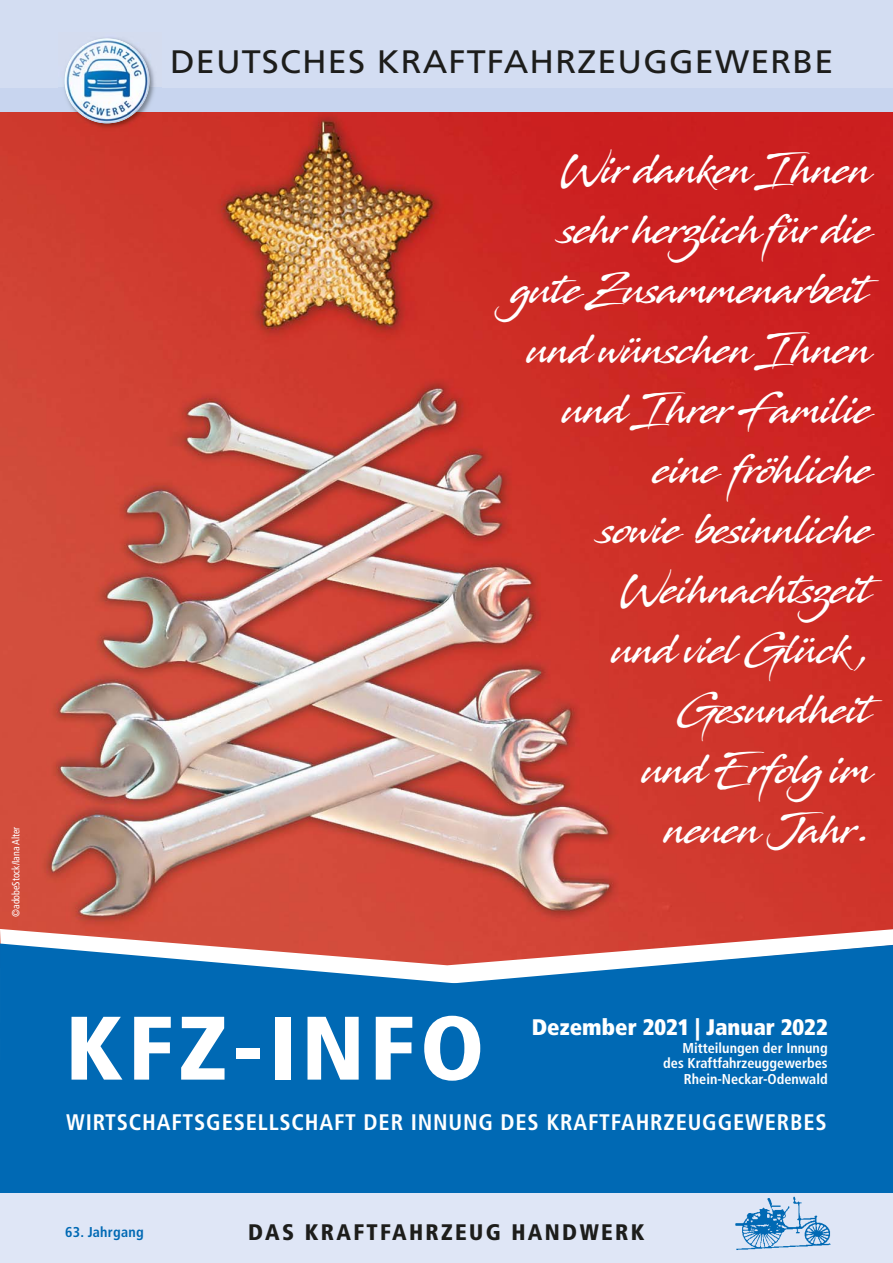
<style>
.page{position:relative;width:893px;height:1263px;background:#fff}
.page>*{position:absolute;margin:0;border:0;box-sizing:border-box;transform-origin:0 0}
.t1{font:900 condensed 90px "Frutiger";letter-spacing:.05em;color:#fff;scale:1.05 1}
.t2{font:37.5px/60px "Stingray";letter-spacing:-.025em;color:#fff;text-align:right;scale:.85 1}
.t3{font:32.55px "Frutiger";letter-spacing:.035em;color:#1d1d1b;scale:1.05 1}
.t4{font:700 condensed 22.5px "Frutiger";letter-spacing:.035em;color:#fff}
.t5{font:900 condensed 22.5px "Frutiger";letter-spacing:.105em;color:#1d1d1b}
.t6{font:900 condensed 22.5px "Frutiger";color:#fff}
.t7{font:700 condensed 14.25px/15.8px "Frutiger";color:#fff;text-align:right}
.t8{font:700 condensed 14.25px "Frutiger";letter-spacing:.015em;color:#0069b4}
.t9{font:condensed 10.5px "Frutiger";letter-spacing:-.005em;color:#fff;scale:.95 1}
</style>
<div class="page">
<img style="left:0;top:111px;width:893px;height:817px">
<div style="left:0;top:1192px;width:893px;height:71px;background:#dfe6f6"></div>
<img style="left:732px;top:1192px;width:108px;height:58px">
<svg style="left:0;top:928px;width:893px;height:15px;fill:#d34b3a"></svg>
<svg style="left:0;top:943px;width:893px;height:117px;fill:#0069b4"></svg>
<div style="left:0;top:1060px;width:893px;height:132px;background:#0069b4"></div>
<div style="left:0;top:88px;width:893px;height:23px;background:#c8d5ef"></div>
<img style="left:59px;top:33px;width:102px;height:102px">
<img style="left:65px;top:38px;width:84px;height:85px;border-radius:50%">
<p class="t9" style="left:12px;top:917px;width:96px;rotate:-90deg">©adobeStock/Iana Alter</p>
<p class="t3" style="left:170px;top:50px;width:633px">DEUTSCHES KRAFTFAHRZEUGGEWERBE</p>
<p class="t2" style="left:515px;top:137px;width:425px">Wir danken Ihnen sehr herzlich für die gute Zusammenarbeit und wünschen Ihnen und Ihrer Familie eine fröhliche<br>sowie besinnliche<br>Weihnachtszeit<br>und viel Glück ,<br>Gesundheit<br>und Erfolgim<br>neuen Jahr.</p>
<h1 class="t1" style="left:65px;top:1017px;width:401px">KFZ-INFO</h1>
<p class="t6" style="left:532px;top:1013px;width:297px">Dezember 2021 | Januar 2022</p>
<p class="t7" style="left:663px;top:1041px;width:166px">Mitteilungen der Innung des Kraftfahrzeuggewerbes<br>Rhein-Neckar-Odenwald</p>
<p class="t4" style="left:66px;top:1113px;width:762px">WIRTSCHAFTSGESELLSCHAFT DER INNUNG DES KRAFTFAHRZEUGGEWERBES</p>
<p class="t8" style="left:65px;top:1227px;width:80px">63. Jahrgang</p>
<p class="t5" style="left:248px;top:1224px;width:398px">DAS KRAFTFAHRZEUG HANDWERK</p>
</div>
